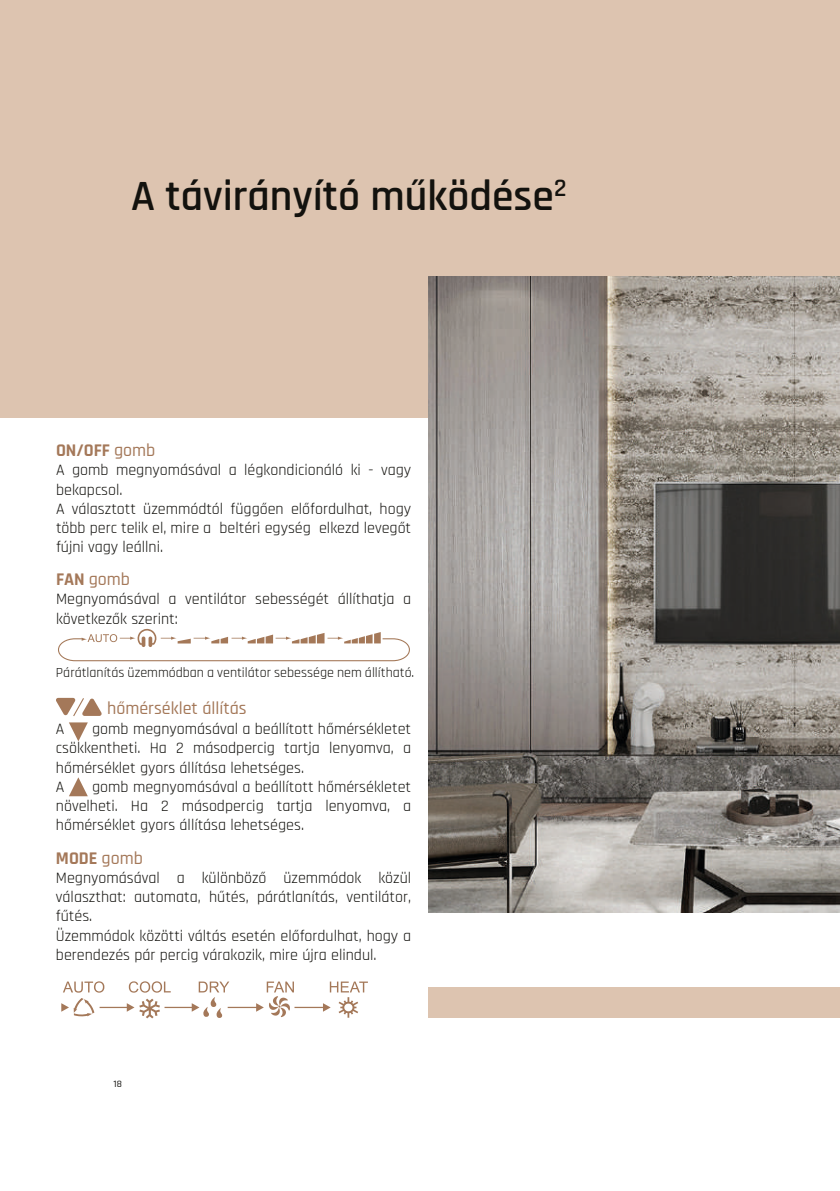
<style>
.page{position:relative;width:840px;height:1191px;background:#fff}
.page>*{position:absolute;margin:0;border:0;box-sizing:border-box;transform-origin:0 0}
.t1{font:600 43.6px "Rajdhani";color:#13120e}
.t2{font:500 18px "Rajdhani";color:#a47859}
.t3{font:700 18px "Rajdhani";color:#a47859}
.t4{font:16px/19.2px "Rajdhani";color:#13120e}
.t5{font:14px "Rajdhani";color:#13120e}
.t6{font:500 9.8px "Rajdhani";color:#13120e}
.s1{font-weight:500}
.s2{font-weight:700}
</style>
<div class="page">
<div style="left:0;top:0;width:839px;height:418px;background:#ddc4b0"></div>
<img style="left:428px;top:276px;width:411px;height:636px">
<div style="left:428px;top:987px;width:411px;height:30px;background:#ddc4b0"></div>
<svg style="left:69px;top:722px;width:19px;height:19px"></svg>
<svg style="left:69px;top:777px;width:19px;height:19px"></svg>
<svg style="left:56px;top:698px;width:46px;height:18px"></svg>
<svg style="left:61px;top:981px;width:307px;height:37px"></svg>
<svg style="left:58px;top:628px;width:351px;height:33px"></svg>
<h1 class="t1" style="left:131px;top:170px;width:436px">A távirányító működése<sup>2</sup></h1>
<p class="t3" style="left:56px;top:439px;width:101px">ON/OFF <span class="s1">gomb</span></p>
<p class="t4" style="left:56px;top:461px;width:356px">A gomb megnyomásával a légkondicionáló ki - vagy bekapcsol.<br>A választott üzemmódtól függően előfordulhat, hogy több perc telik el, mire a beltéri egység elkezd levegőt fújni vagy leállni.</p>
<p class="t2" style="left:56px;top:569px;width:75px"><span class="s2">FAN</span> gomb</p>
<p class="t4" style="left:56px;top:590px;width:356px">Megnyomásával a ventilátor sebességét állíthatja a következők szerint:</p>
<p class="t5" style="left:56px;top:665px;width:359px">Párátlanítás üzemmódban a ventilátor sebessége nem állítható.</p>
<p class="t2" style="left:107px;top:697px;width:141px">hőmérséklet állítás</p>
<p class="t4" style="left:56px;top:720px;width:356px;text-indent:36px">gomb megnyomásával a beállított hőmérsékletet csökkentheti. Ha 2 másodpercig tartja lenyomva, a hőmérséklet gyors állítása lehetséges.<br>A</p>
<p class="t4" style="left:56px;top:720px;width:10px">A</p>
<p class="t4" style="left:56px;top:777px;width:356px;text-align:justify;text-indent:36px">gomb megnyomásával a beállított hőmérsékletet növelheti. Ha 2 másodpercig tartja lenyomva, a hőmérséklet gyors állítása lehetséges.</p>
<p class="t3" style="left:56px;top:847px;width:88px">MODE <span class="s1">gomb</span></p>
<p class="t4" style="left:56px;top:868px;width:356px">Megnyomásával a különböző üzemmódok közül választhat: automata, hűtés, párátlanítás, ventilátor, fűtés.<br>Üzemmódok közötti váltás esetén előfordulhat, hogy a berendezés pár percig várakozik, mire újra elindul.</p>
<p class="t6" style="left:113px;top:1077px;width:10px">18</p>
</div>
